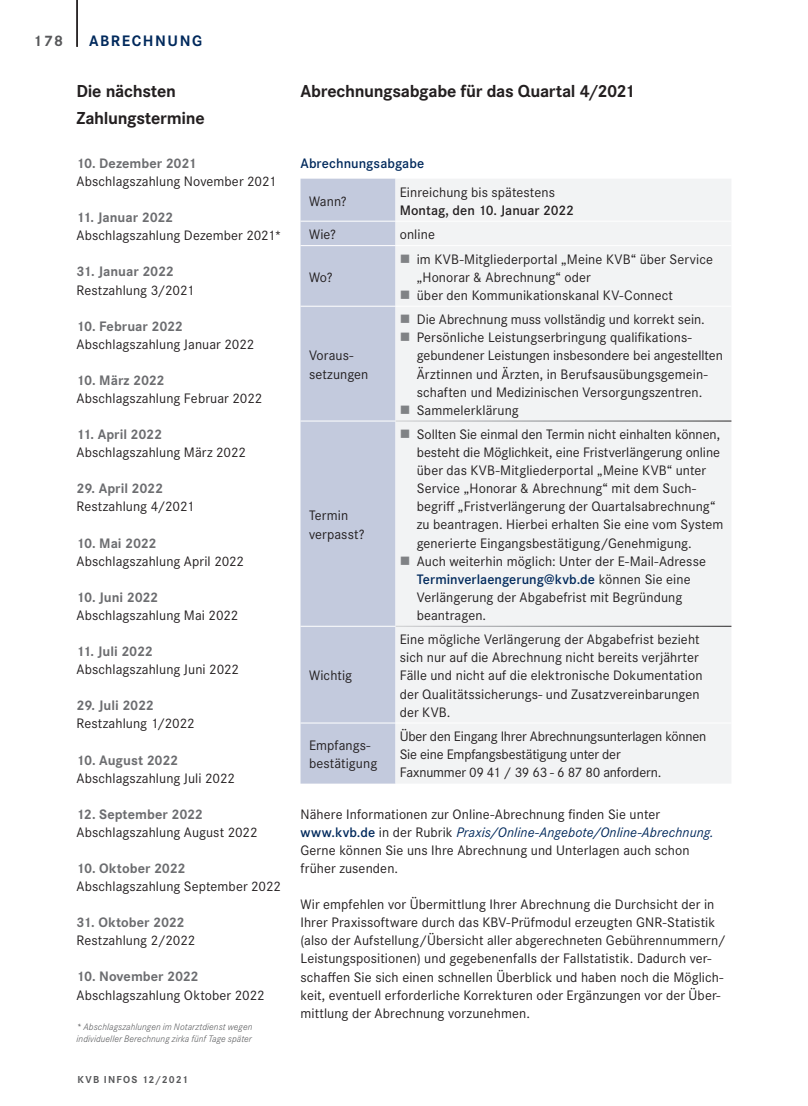
<style>
.page{position:relative;width:808px;height:1106px;background:#fff}
.page>*{position:absolute;margin:0;border:0;box-sizing:border-box;transform-origin:0 0}
.t1{font:700 18px/27.2px "Corporate S";letter-spacing:-.02em;color:#231f20}
.t2{font:700 15.75px "Corporate S";letter-spacing:.1em;color:#00295c}
.t3{font:700 15.75px "Corporate S";color:#57585a}
.t4{font:14.25px/18px "Corporate S";letter-spacing:.005em;color:#231f20}
.t5{font:700 14.25px "Corporate S";color:#6c6d70}
.t6{font:14.25px/18px "Corporate S";letter-spacing:-.015em;color:#231f20}
.t7{font:700 14.25px "Corporate S";letter-spacing:-.02em;color:#6c6d70}
.t8{font:600 14.25px "Corporate S";letter-spacing:.005em;color:#231f20}
.t9{font:600 14.25px "Corporate S";letter-spacing:.005em;color:#00295c}
.t10{font:700 10.5px "Corporate S";letter-spacing:.105em;color:#57585a}
.t11{font:italic 300 9.75px/12px "Corporate S";letter-spacing:.01em;color:#57585a}
.s1{font-weight:600;color:#00295c}
.s2{font-style:italic;color:#00295c}
</style>
<div class="page">
<hr style="left:77px;top:0;width:1px;height:47px;background:#231f20">
<div style="left:300px;top:179px;width:95px;height:604px;background:#c3cadd"></div>
<div style="left:395px;top:179px;width:336px;height:604px;background:#f2f3f4"></div>
<hr style="left:395px;top:420px;width:336px;height:1px;background:#fff">
<hr style="left:395px;top:626px;width:336px;height:1px;background:#fff">
<hr style="left:300px;top:221px;width:95px;height:1px;background:#fff">
<hr style="left:300px;top:245px;width:95px;height:1px;background:#fff">
<hr style="left:395px;top:221px;width:336px;height:1px;background:#fff">
<hr style="left:395px;top:245px;width:336px;height:1px;background:#fff">
<hr style="left:300px;top:306px;width:95px;height:1px;background:#fff">
<hr style="left:300px;top:420px;width:95px;height:1px;background:#fff">
<hr style="left:395px;top:306px;width:336px;height:1px;background:#fff">
<hr style="left:300px;top:626px;width:95px;height:1px;background:#fff">
<hr style="left:300px;top:722px;width:95px;height:1px;background:#fff">
<hr style="left:395px;top:722px;width:336px;height:1px;background:#fff">
<svg style="left:401px;top:254px;width:8px;height:9px"></svg>
<svg style="left:401px;top:290px;width:8px;height:9px"></svg>
<svg style="left:401px;top:315px;width:8px;height:8px"></svg>
<svg style="left:401px;top:333px;width:8px;height:8px"></svg>
<svg style="left:401px;top:405px;width:8px;height:8px"></svg>
<svg style="left:401px;top:429px;width:8px;height:9px"></svg>
<svg style="left:401px;top:556px;width:8px;height:8px"></svg>
<p class="t3" style="left:33px;top:30px;width:32px">178</p>
<p class="t2" style="left:89px;top:30px;width:115px">ABRECHNUNG</p>
<p class="t1" style="left:77px;top:77px;width:130px">Die nächsten<br>Zahlungstermine</p>
<p class="t1" style="left:300px;top:77px;width:336px">Abrechnungsabgabe für das Quartal 4/2021</p>
<p class="t5" style="left:77px;top:153px;width:122px">10. Dezember 2021</p>
<p class="t9" style="left:300px;top:154px;width:125px">Abrechnungsabgabe</p>
<p class="t4" style="left:77px;top:172px;width:201px">Abschlagszahlung November 2021</p>
<p class="t5" style="left:77px;top:208px;width:98px">11. Januar 2022</p>
<p class="t4" style="left:77px;top:226px;width:207px">Abschlagszahlung Dezember 2021*</p>
<p class="t5" style="left:77px;top:262px;width:99px">31. Januar 2022</p>
<p class="t4" style="left:77px;top:280px;width:119px">Restzahlung 3/2021</p>
<p class="t5" style="left:77px;top:316px;width:108px">10. Februar 2022</p>
<p class="t4" style="left:77px;top:334px;width:179px">Abschlagszahlung Januar 2022</p>
<p class="t7" style="left:77px;top:370px;width:90px">10. März 2022</p>
<p class="t4" style="left:77px;top:389px;width:187px">Abschlagszahlung Februar 2022</p>
<p class="t5" style="left:77px;top:424px;width:87px">11. April 2022</p>
<p class="t4" style="left:77px;top:443px;width:171px">Abschlagszahlung März 2022</p>
<p class="t5" style="left:77px;top:479px;width:88px">29. April 2022</p>
<p class="t4" style="left:77px;top:497px;width:119px">Restzahlung 4/2021</p>
<p class="t7" style="left:77px;top:533px;width:82px">10. Mai 2022</p>
<p class="t4" style="left:77px;top:551px;width:169px">Abschlagszahlung April 2022</p>
<p class="t7" style="left:77px;top:587px;width:83px">10. Juni 2022</p>
<p class="t4" style="left:77px;top:605px;width:163px">Abschlagszahlung Mai 2022</p>
<p class="t7" style="left:77px;top:641px;width:78px">11. Juli 2022</p>
<p class="t4" style="left:77px;top:660px;width:164px">Abschlagszahlung Juni 2022</p>
<p class="t7" style="left:77px;top:695px;width:79px">29. Juli 2022</p>
<p class="t4" style="left:77px;top:714px;width:120px">Restzahlung 1/2022</p>
<p class="t5" style="left:77px;top:750px;width:103px">10. August 2022</p>
<p class="t4" style="left:77px;top:768px;width:160px">Abschlagszahlung Juli 2022</p>
<p class="t5" style="left:77px;top:804px;width:128px">12. September 2022</p>
<p class="t4" style="left:77px;top:822px;width:183px">Abschlagszahlung August 2022</p>
<p class="t5" style="left:77px;top:858px;width:110px">10. Oktober 2022</p>
<p class="t4" style="left:77px;top:876px;width:206px">Abschlagszahlung September 2022</p>
<p class="t5" style="left:77px;top:912px;width:110px">31. Oktober 2022</p>
<p class="t4" style="left:77px;top:931px;width:120px">Restzahlung 2/2022</p>
<p class="t5" style="left:77px;top:966px;width:124px">10. November 2022</p>
<p class="t4" style="left:77px;top:985px;width:190px">Abschlagszahlung Oktober 2022</p>
<p class="t11" style="left:77px;top:1020px;width:177px">* Abschlagszahlungen im Notarztdienst wegen individueller Berechnung zirka fünf Tage später</p>
<p class="t4" style="left:400px;top:182px;width:157px">Einreichung bis spätestens</p>
<p class="t8" style="left:400px;top:200px;width:176px">Montag, den 10. Januar 2022</p>
<p class="t4" style="left:309px;top:191px;width:39px">Wann?</p>
<p class="t4" style="left:309px;top:225px;width:29px">Wie?</p>
<p class="t4" style="left:400px;top:225px;width:37px">online</p>
<p class="t4" style="left:309px;top:267px;width:25px">Wo?</p>
<p class="t4" style="left:417px;top:249px;width:298px">im KVB-Mitgliederportal „Meine KVB“ über Service „Honorar &amp; Abrechnung“ oder<br>über den Kommunikationskanal KV-Connect</p>
<p class="t4" style="left:417px;top:310px;width:308px">Die Abrechnung muss vollständig und korrekt sein.<br>Persönliche Leistungserbringung qualifikations&shy;gebundener Leistungen insbesondere bei angestellten Ärztinnen und Ärzten, in Berufsausübungsgemein&shy;schaften und Medizinischen Versorgungszentren.<br>Sammelerklärung</p>
<p class="t4" style="left:309px;top:346px;width:61px">Voraus&shy;setzungen</p>
<p class="t4" style="left:417px;top:425px;width:308px">Sollten Sie einmal den Termin nicht einhalten können, besteht die Möglichkeit, eine Fristverlängerung online über das KVB-Mitgliederportal „Meine KVB“ unter Service „Honorar &amp; Abrechnung“ mit dem Such&shy;begriff „Fristverlängerung der Quartalsabrechnung“ zu beantragen. Hierbei erhalten Sie eine vom System generierte Eingangsbestätigung/Genehmigung.<br>Auch weiterhin möglich: Unter der E-Mail-Adresse <span class="s1">Terminverlaengerung@kvb.de</span> können Sie eine Verlängerung der Abgabefrist mit Begründung beantragen.</p>
<p class="t4" style="left:309px;top:506px;width:57px">Termin verpasst?</p>
<p class="t4" style="left:400px;top:630px;width:304px">Eine mögliche Verlängerung der Abgabefrist bezieht sich nur auf die Abrechnung nicht bereits verjährter Fälle und nicht auf die elektronische Dokumentation der Qualitätssicherungs- und Zusatzvereinbarungen der KVB.</p>
<p class="t4" style="left:309px;top:666px;width:45px">Wichtig</p>
<p class="t4" style="left:309px;top:736px;width:70px">Empfangs&shy;bestätigung</p>
<p class="t6" style="left:400px;top:726px;width:308px">Über den Eingang Ihrer Abrechnungsunterlagen können<br>Sie eine Empfangsbestätigung unter der<br>Faxnummer 09 41 / 39 63 - 6 87 80 anfordern.</p>
<p class="t4" style="left:300px;top:804px;width:415px">Nähere Informationen zur Online-Abrechnung finden Sie unter <span class="s1">www.kvb.de</span> in der Rubrik <span class="s2">Praxis/Online-Angebote/Online-Abrechnung.<br></span>Gerne können Sie uns Ihre Abrechnung und Unterlagen auch schon früher zusenden.</p>
<p class="t4" style="left:300px;top:895px;width:427px">Wir empfehlen vor Übermittlung Ihrer Abrechnung die Durchsicht der in Ihrer Praxissoftware durch das KBV-Prüfmodul erzeugten GNR-Statistik (also der Aufstellung/Übersicht aller abgerechneten Gebührennummern/ Leistungspositionen) und gegebenenfalls der Fallstatistik. Dadurch ver&shy;schaffen Sie sich einen schnellen Überblick und haben noch die Möglich&shy;keit, eventuell erforderliche Korrekturen oder Ergänzungen vor der Über&shy;mittlung der Abrechnung vorzunehmen.</p>
<p class="t10" style="left:77px;top:1072px;width:112px">KVB INFOS 12/2021</p>
</div>
